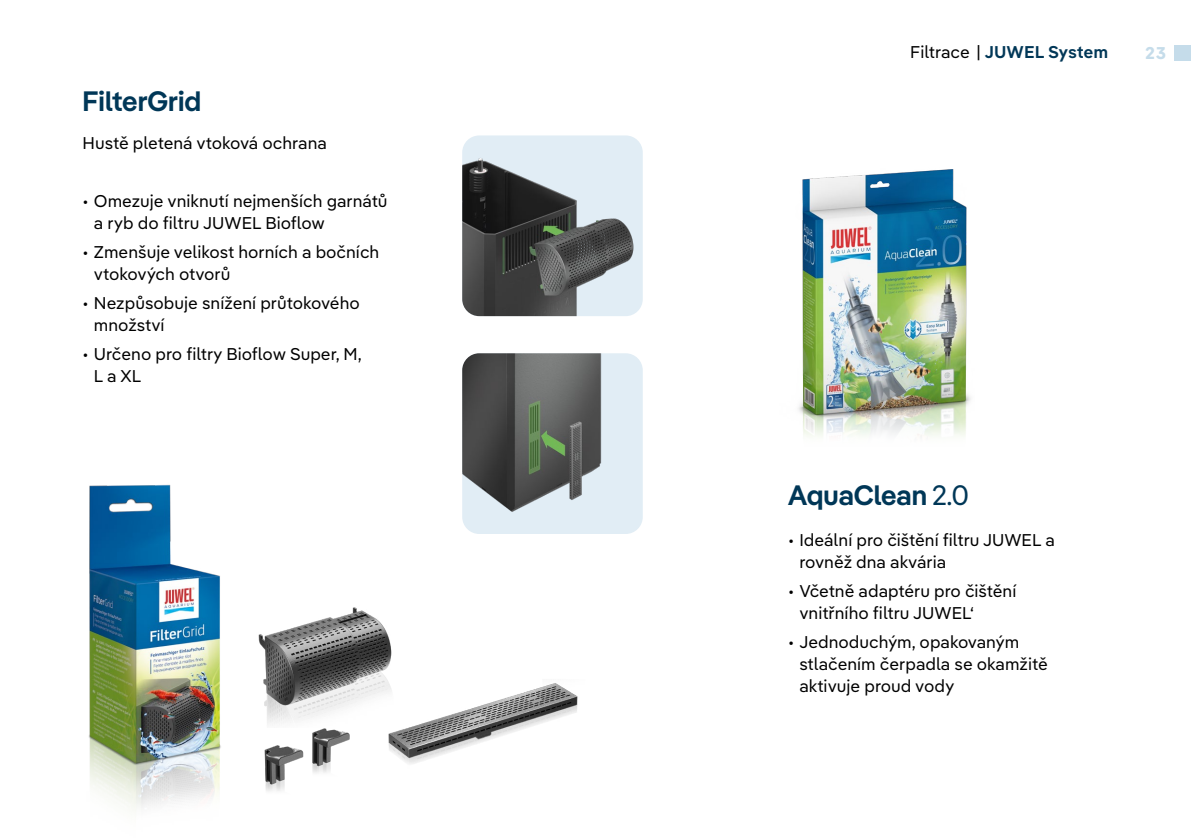
<style>
.page{position:relative;width:1191px;height:840px;background:#fff}
.page>*{position:absolute;margin:0;border:0;box-sizing:border-box;transform-origin:0 0}
.t1{font:600 28px "Pangea";color:#003757}
.t2{font:17px/22px "Pangea Text";color:#000}
.t3{font:600 17px "Pangea Text";color:#003757}
.t4{font:700 17px "Pangea";color:#c5dcea}
.s1{font-weight:400;color:#000}
.s2{font-weight:400}
</style>
<div class="page">
<div style="left:1174px;top:45px;width:17px;height:16px;background:#c5dcea"></div>
<img style="left:462px;top:353px;width:181px;height:180px">
<img style="left:462px;top:138px;width:181px;height:178px">
<img style="left:258px;top:607px;width:134px;height:110px">
<img style="left:798px;top:169px;width:173px;height:268px">
<img style="left:89px;top:484px;width:132px;height:327px">
<img style="left:368px;top:678px;width:210px;height:86px">
<img style="left:264px;top:717px;width:86px;height:74px">
<h1 class="t1" style="left:83px;top:80px;width:120px">FilterGrid</h1>
<p class="t2" style="left:83px;top:131px;width:246px">Hustě pletená vtoková ochrana</p>
<p class="t2" style="left:94px;top:189px;width:295px;text-indent:-11px">• Omezuje vniknutí nejmenších garnátů a ryb do filtru JUWEL Bioflow</p>
<p class="t2" style="left:94px;top:240px;width:287px;text-indent:-11px">• Zmenšuje velikost horních a bočních vtokových otvorů</p>
<p class="t2" style="left:94px;top:291px;width:267px;text-indent:-11px">• Nezpůsobuje snížení průtokového množství</p>
<p class="t2" style="left:94px;top:341px;width:269px;text-indent:-11px">• Určeno pro filtry Bioflow Super, M,<br>L a XL</p>
<p class="t3" style="left:910px;top:39px;width:200px"><span class="s1">Filtrace |</span> JUWEL System</p>
<p class="t4" style="left:1145px;top:40px;width:22px">23</p>
<h1 class="t1" style="left:788px;top:474px;width:182px">AquaClean <span class="s2">2.0</span></h1>
<p class="t2" style="left:799px;top:527px;width:257px;text-indent:-11px">• Ideální pro čištění filtru JUWEL a rovněž dna akvária</p>
<p class="t2" style="left:799px;top:578px;width:218px;text-indent:-11px">• Včetně adaptéru pro čištění vnitřního filtru JUWEL‘</p>
<p class="t2" style="left:799px;top:629px;width:250px;text-indent:-11px">• Jednoduchým, opakovaným stlačením čerpadla se okamžitě aktivuje proud vody</p>
</div>
